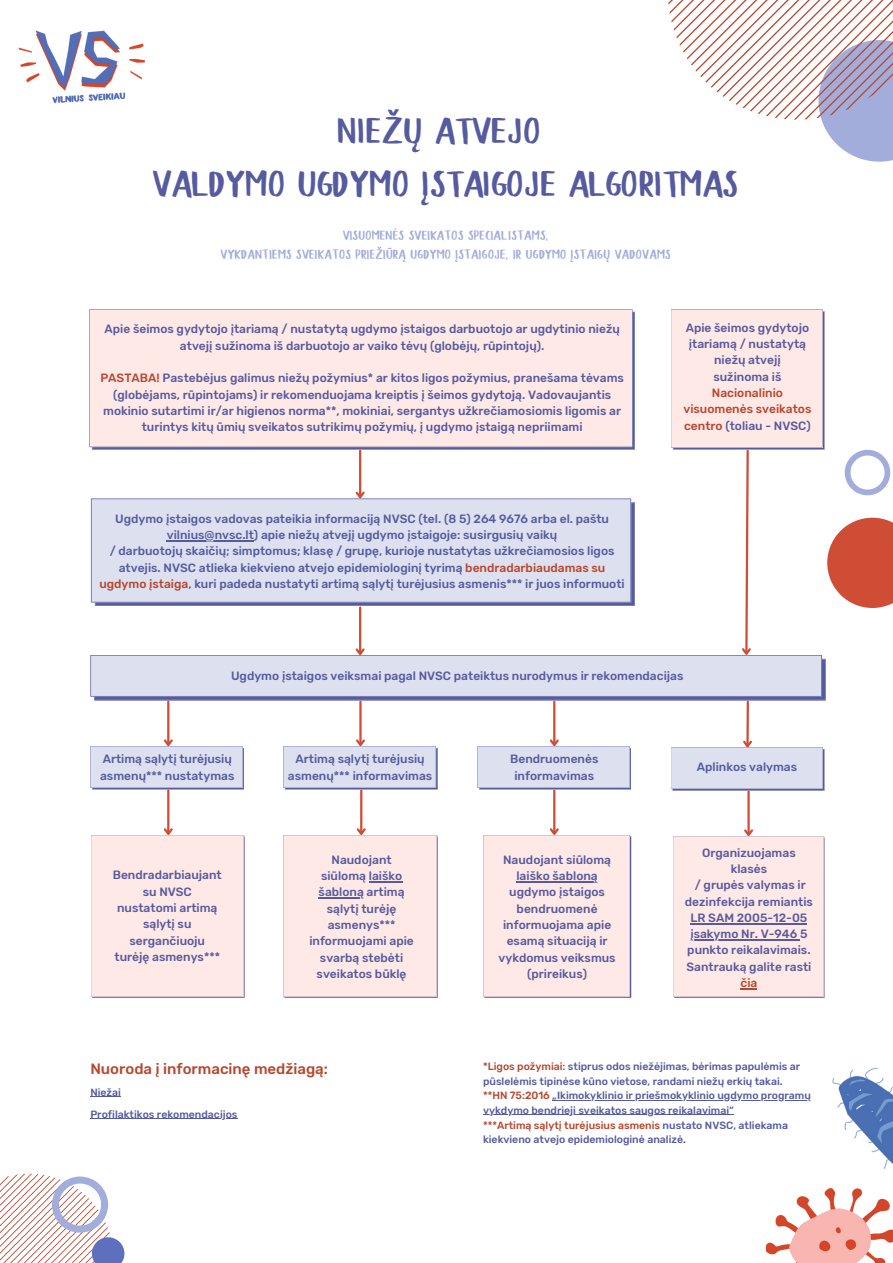
<style>
.page{position:relative;width:893px;height:1263px;background:#fff}
.page>*{position:absolute;margin:0;border:0;box-sizing:border-box;transform-origin:0 0}
.t1{font:37.88px/52.9px "Blodders";color:#565b9f;text-align:center}
.t2{font:500 15px "Rubik";color:#b7472e}
.t3{font:13.5px/18.6px "Blodders";color:#a2addb;text-align:center}
.t4{font:500 12px/16.4px "Rubik";color:#565b9f;text-align:center}
.t5{font:500 10.5px/14.6px "Rubik";color:#565b9f}
.s1{color:#b7472e}
</style>
<div class="page">
<svg style="left:0;top:1174px;width:124px;height:89px"></svg>
<svg style="left:821px;top:119px;width:72px;height:43px;fill:#a2addb"></svg>
<svg style="left:668px;top:0;width:225px;height:119px"></svg>
<img style="left:18px;top:30px;width:127px;height:74px">
<img style="left:832px;top:1067px;width:61px;height:176px">
<img style="left:767px;top:1188px;width:125px;height:75px">
<hr style="left:167px;top:790px;width:2px;height:43px;background:#cf4c35">
<hr style="left:747px;top:792px;width:2px;height:42px;background:#cf4c35">
<hr style="left:553px;top:790px;width:2px;height:43px;background:#cf4c35">
<hr style="left:360px;top:790px;width:2px;height:43px;background:#cf4c35">
<hr style="left:90px;top:1118px;width:147px;height:1px;background:#565b9f">
<hr style="left:552px;top:1100px;width:259px;height:1px;background:#565b9f">
<hr style="left:483px;top:1114px;width:251px;height:1px;background:#565b9f">
<svg style="left:91px;top:826px;width:154px;height:172px;background:#fce8e6"></svg>
<svg style="left:283px;top:826px;width:155px;height:172px;background:#fbe7e5"></svg>
<hr style="left:369px;top:881px;width:33px;height:1px;background:#565b9f">
<hr style="left:319px;top:897px;width:45px;height:1px;background:#565b9f">
<svg style="left:483px;top:826px;width:148px;height:172px;background:#fce7e5"></svg>
<hr style="left:516px;top:881px;width:82px;height:1px;background:#565b9f">
<svg style="left:673px;top:827px;width:151px;height:171px;background:#fae6e5"></svg>
<svg style="left:90px;top:309px;width:803px;height:482px"></svg>
<hr style="left:167px;top:540px;width:87px;height:1px;background:#565b9f">
<hr style="left:90px;top:1096px;width:31px;height:1px;background:#565b9f">
<p class="t1" style="left:153px;top:108px;width:588px">NIEŽŲ ATVEJO<br>VALDYMO UGDYMO ĮSTAIGOJE ALGORITMAS</p>
<h4 class="t3" style="left:221px;top:227px;width:452px">VISUOMENĖS SVEIKATOS SPECIALISTAMS,<br>VYKDANTIEMS SVEIKATOS PRIEŽIŪRĄ UGDYMO ĮSTAIGOJE, IR UGDYMO ĮSTAIGŲ VADOVAMS</h4>
<p class="t4" style="left:104px;top:321px;width:517px">Apie šeimos gydytojo įtariamą / nustatytą ugdymo įstaigos darbuotojo ar ugdytinio niežų atvejį sužinoma iš darbuotojo ar vaiko tėvų (globėjų, rūpintojų).</p>
<p class="t4" style="left:100px;top:370px;width:525px"><span class="s1">PASTABA!</span> Pastebėjus galimus niežų požymius* ar kitos ligos požymius, pranešama tėvams (globėjams, rūpintojams) ir rekomenduojama kreiptis į šeimos gydytoją. Vadovaujantis mokinio sutartimi ir/ar higienos norma**, mokiniai, sergantys užkrečiamosiomis ligomis ar turintys kitų ūmių sveikatos sutrikimų požymių, į ugdymo įstaigą nepriimami</p>
<p class="t4" style="left:683px;top:319px;width:129px">Apie šeimos gydytojo įtariamą / nustatytą niežų atvejį<br>sužinoma iš<br><span class="s1">Nacionalinio visuomenės sveikatos centro</span> (toliau - NVSC)</p>
<p class="t4" style="left:99px;top:510px;width:527px">Ugdymo įstaigos vadovas pateikia informaciją NVSC (tel. (8 5) 264 9676 arba el. paštu vilnius@nvsc.lt) apie niežų atvejį ugdymo įstaigoje: susirgusių vaikų<br>/ darbuotojų skaičių; simptomus; klasę / grupę, kurioje nustatytas užkrečiamosios ligos atvejis. NVSC atlieka kiekvieno atvejo epidemiologinį tyrimą <span class="s1">bendradarbiaudamas su ugdymo įstaiga</span>, kuri padeda nustatyti artimą sąlytį turėjusius asmenis*** ir juos informuoti</p>
<h4 class="t4" style="left:231px;top:668px;width:454px">Ugdymo įstaigos veiksmai pagal NVSC pateiktus nurodymus ir rekomendacijas</h4>
<h4 class="t4" style="left:100px;top:751px;width:136px;text-align:left">Artimą sąlytį turėjusių asmenų*** nustatymas</h4>
<h4 class="t4" style="left:288px;top:751px;width:146px">Artimą sąlytį turėjusių asmenų*** informavimas</h4>
<h4 class="t4" style="left:510px;top:751px;width:90px">Bendruomenės informavimas</h4>
<h4 class="t4" style="left:697px;top:759px;width:102px">Aplinkos valymas</h4>
<p class="t4" style="left:113px;top:867px;width:110px">Bendradarbiaujant su NVSC nustatomi artimą sąlytį su sergančiuoju turėję asmenys***</p>
<h2 class="t4" style="left:321px;top:851px;width:83px">Naudojant siūlomą laiško</h2>
<p class="t4" style="left:309px;top:884px;width:106px">šabloną artimą sąlytį turėję asmenys*** informuojami apie svarbą stebėti sveikatos būklę</p>
<h4 class="t2" style="left:90px;top:1060px;width:239px">Nuoroda į informacinę medžiagą:</h4>
<p class="t5" style="left:90px;top:1085px;width:32px">Niežai</p>
<h4 class="t5" style="left:90px;top:1106px;width:149px">Profilaktikos rekomendacijos</h4>
<p class="t4" style="left:503px;top:851px;width:109px">Naudojant siūlomą</p>
<p class="t4" style="left:498px;top:868px;width:119px">laiško šabloną ugdymo įstaigos bendruomenė informuojama apie esamą situaciją ir vykdomus veiksmus (prireikus)</p>
<p class="t4" style="left:685px;top:844px;width:129px">Organizuojamas klasės<br>/ grupės valymas ir dezinfekcija remiantis<br>LR SAM 2005-12-05</p>
<p class="t4" style="left:686px;top:926px;width:126px">įsakymo Nr. V-946 5 punkto reikalavimais.<br>Santrauką galite rasti <span class="s1">čia</span></p>
<h4 class="t5" style="left:483px;top:1059px;width:319px"><span class="s1">*Ligos požymiai:</span> stiprus odos niežėjimas, bėrimas papulėmis ar pūslelėmis tipinėse kūno vietose, randami niežų erkių takai.</h4>
<h4 class="t5" style="left:483px;top:1088px;width:329px"><span class="s1">**HN 75:2016</span> „Ikimokyklinio ir priešmokyklinio ugdymo programų</h4>
<h4 class="t5" style="left:483px;top:1103px;width:306px">vykdymo bendrieji sveikatos saugos reikalavimai“<br><span class="s1">***Artimą są lytį turėjusius asmenis</span> nustato NVSC, atliekama</h4>
<h4 class="t5" style="left:483px;top:1132px;width:204px">kiekvieno atvejo epidemiologinė analizė.</h4>
</div>
